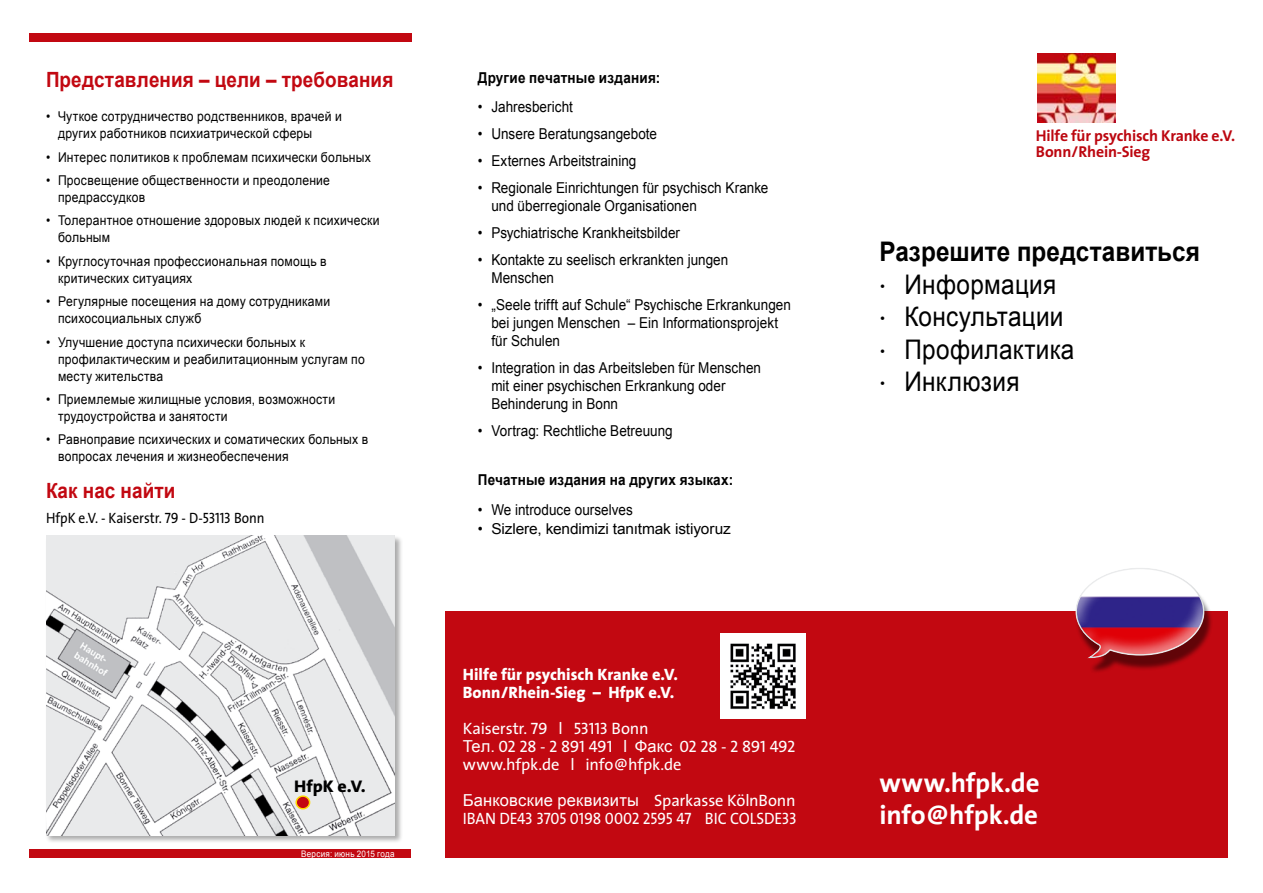
<style>
.page{position:relative;width:1263px;height:893px;background:#fff}
.page>*{position:absolute;margin:0;border:0;box-sizing:border-box;transform-origin:0 0}
.t1{font:27px/32.4px "Arial";letter-spacing:.015em;color:#000;scale:.9 1}
.t2{font:700 27px/32.4px "The Sans";letter-spacing:-.01em;color:#fff}
.t3{font:700 21px "Arial";letter-spacing:.005em;color:#c20811;scale:.9 1}
.t4{font:800 16.95px "The Sans";color:#000;scale:1.06 1}
.t5{font:800 16.5px/18px "The Sans";color:#fff}
.t6{font:16.5px "The Sans";letter-spacing:-.005em;color:#fff}
.t7{font:16.5px "The Sans Caps";letter-spacing:-.02em;color:#fff;scale:.94 1}
.t8{font:16.5px "Arial";letter-spacing:.01em;color:#fff}
.t9{font:16.5px "The Sans Caps";letter-spacing:-.02em;color:#fff}
.t10{font:700 15.75px/16.6px "The Sans";letter-spacing:-.01em;color:#bc060f}
.t11{font:15px/18px "Arial";letter-spacing:.005em;color:#000;scale:.9 1}
.t12{font:700 15px "Arial";letter-spacing:.015em;color:#000;scale:.9 1}
.t13{font:15px "Arial";letter-spacing:.005em;color:#000;scale:.95 1}
.t14{font:15px "The Sans";color:#000;scale:.9 1}
.t15{font:13.5px/17px "Arial";letter-spacing:.02em;color:#000;scale:.9 1}
.t16{font:9px "Arial";letter-spacing:.035em;color:#fff;scale:.9 1}
.s1{font-family:"The Sans Caps"}
.s2{font-family:"Arial"}
.s3{font-family:"The Sans"}
.s4{font-weight:700}
</style>
<div class="page">
<div style="left:446px;top:612px;width:782px;height:246px;background:#c20811"></div>
<img style="left:1037px;top:54px;width:79px;height:68px">
<div style="left:29px;top:33px;width:382px;height:9px;background:#c20811"></div>
<div style="left:29px;top:849px;width:382px;height:9px;background:#c20811"></div>
<div style="left:46px;top:535px;width:364px;height:316px;background:#000;opacity:.33"></div>
<img style="left:46px;top:535px;width:349px;height:300px">
<svg style="left:296px;top:796px;width:14px;height:13px"></svg>
<div style="left:295px;top:795px;width:15px;height:14px;border:1px solid #ffda00;border-radius:50%"></div>
<div style="left:1075px;top:573px;width:144px;height:107px;background:#000;opacity:.5"></div>
<div style="left:1073px;top:566px;width:132px;height:93px;background:#fff;opacity:.5"></div>
<img style="left:720px;top:633px;width:86px;height:85px">
<h2 class="t3" style="left:46px;top:66px;width:387px">Представления – цели – требования</h2>
<p class="t15" style="left:58px;top:108px;width:317px;text-indent:-12px">• Чуткое сотрудничество родственников, врачей и других работников психиатрической сферы</p>
<p class="t15" style="left:46px;top:149px;width:362px">• Интерес политиков к проблемам психически больных</p>
<p class="t15" style="left:58px;top:172px;width:304px;text-indent:-12px">• Просвещение общественности и преодоление предрассудков</p>
<p class="t15" style="left:58px;top:212px;width:359px;text-indent:-12px">• Толерантное отношение здоровых людей к психически больным</p>
<p class="t15" style="left:58px;top:253px;width:300px;text-indent:-12px">• Круглосуточная профессиональная помощь в критических ситуациях</p>
<p class="t15" style="left:58px;top:293px;width:304px;text-indent:-12px">• Регулярные посещения на дому сотрудниками психосоциальных служб</p>
<p class="t15" style="left:58px;top:333px;width:342px;text-indent:-12px">• Улучшение доступа психически больных к профилактическим и реабилитационным услугам по месту жительства</p>
<p class="t15" style="left:58px;top:391px;width:309px;text-indent:-12px">• Приемлемые жилищные условия, возможности трудоустройства и занятости</p>
<p class="t15" style="left:58px;top:431px;width:346px;text-indent:-12px">• Равноправие психических и соматических больных в вопросах лечения и жизнеобеспечения</p>
<h2 class="t3" style="left:46px;top:476px;width:145px">Как нас найти</h2>
<p class="t14" style="left:46px;top:505px;width:244px">HfpK e.V. - Kaiserstr. <span class="s1">79 - D-53113</span> Bonn</p>
<p class="t4" style="left:294px;top:772px;width:69px">HfpK e.V.</p>
<p class="t16" style="left:301px;top:848px;width:105px">Версия: июнь 2015 года</p>
<p class="t12" style="left:478px;top:68px;width:204px">Другие печатные издания:</p>
<p class="t11" style="left:478px;top:97px;width:107px">• Jahresbericht</p>
<p class="t11" style="left:478px;top:124px;width:201px">• Unsere Beratungsangebote</p>
<p class="t11" style="left:478px;top:151px;width:178px">• Externes Arbeitstraining</p>
<p class="t11" style="left:491px;top:178px;width:309px;text-indent:-14px">• Regionale Einrichtungen für psychisch Kranke und überregionale Organisationen</p>
<p class="t11" style="left:478px;top:223px;width:226px">• Psychiatrische Krankheitsbilder</p>
<p class="t11" style="left:491px;top:250px;width:265px;text-indent:-14px">• Kontakte zu seelisch erkrankten jungen<br>Menschen</p>
<p class="t11" style="left:491px;top:295px;width:334px;text-indent:-14px">• „Seele trifft auf Schule“ Psychische Erkrankungen bei jungen Menschen – Ein Informationsprojekt für Schulen</p>
<p class="t11" style="left:491px;top:358px;width:301px;text-indent:-14px">• Integration in das Arbeitsleben für Menschen mit einer psychischen Erkrankung oder<br>Behinderung in Bonn</p>
<p class="t11" style="left:478px;top:421px;width:218px">• Vortrag: Rechtliche Betreuung</p>
<p class="t12" style="left:478px;top:469px;width:285px">Печатные издания на других языках:</p>
<p class="t11" style="left:478px;top:500px;width:174px">• We introduce ourselves</p>
<p class="t13" style="left:478px;top:519px;width:268px">• Sizlere, kendimizi tanıtmak istiyoruz</p>
<p class="t5" style="left:463px;top:665px;width:217px">Hilfe für psychisch Kranke e.V.<br>Bonn/Rhein-Sieg – HfpK e.V.</p>
<p class="t6" style="left:463px;top:714px;width:187px">Kaiserstr. <span class="s1">79</span> l <span class="s1">53113</span> Bonn</p>
<p class="t9" style="left:463px;top:732px;width:334px"><span class="s2">Тел.</span> 02 28 - 2 891 491 <span class="s3">l</span> <span class="s2">Факс</span> 02 28 - 2 891 492</p>
<p class="t6" style="left:463px;top:750px;width:220px">www.hfpk.de l info@hfpk.de</p>
<p class="t8" style="left:463px;top:789px;width:334px">Банковские реквизиты <span class="s3">Sparkasse KölnBonn</span></p>
<p class="t7" style="left:463px;top:804px;width:357px"><span class="s3">IBAN DE</span>43 3705 0198 0002 2595 47 <span class="s3">BIC COLSDE</span>33</p>
<p class="t10" style="left:1036px;top:127px;width:201px">Hilfe für psychisch Kranke e.V.<br>Bonn/Rhein-Sieg</p>
<h1 class="t1" style="left:879px;top:236px;width:358px"><span class="s4">Разрешите представиться </span><span class="s3">·</span> Информация<br><span class="s3">·</span> Консультации<br><span class="s3">·</span> Профилактика<br><span class="s3">·</span> Инклюзия</h1>
<h1 class="t2" style="left:879px;top:766px;width:162px">www.hfpk.de info@hfpk.de</h1>
</div>
